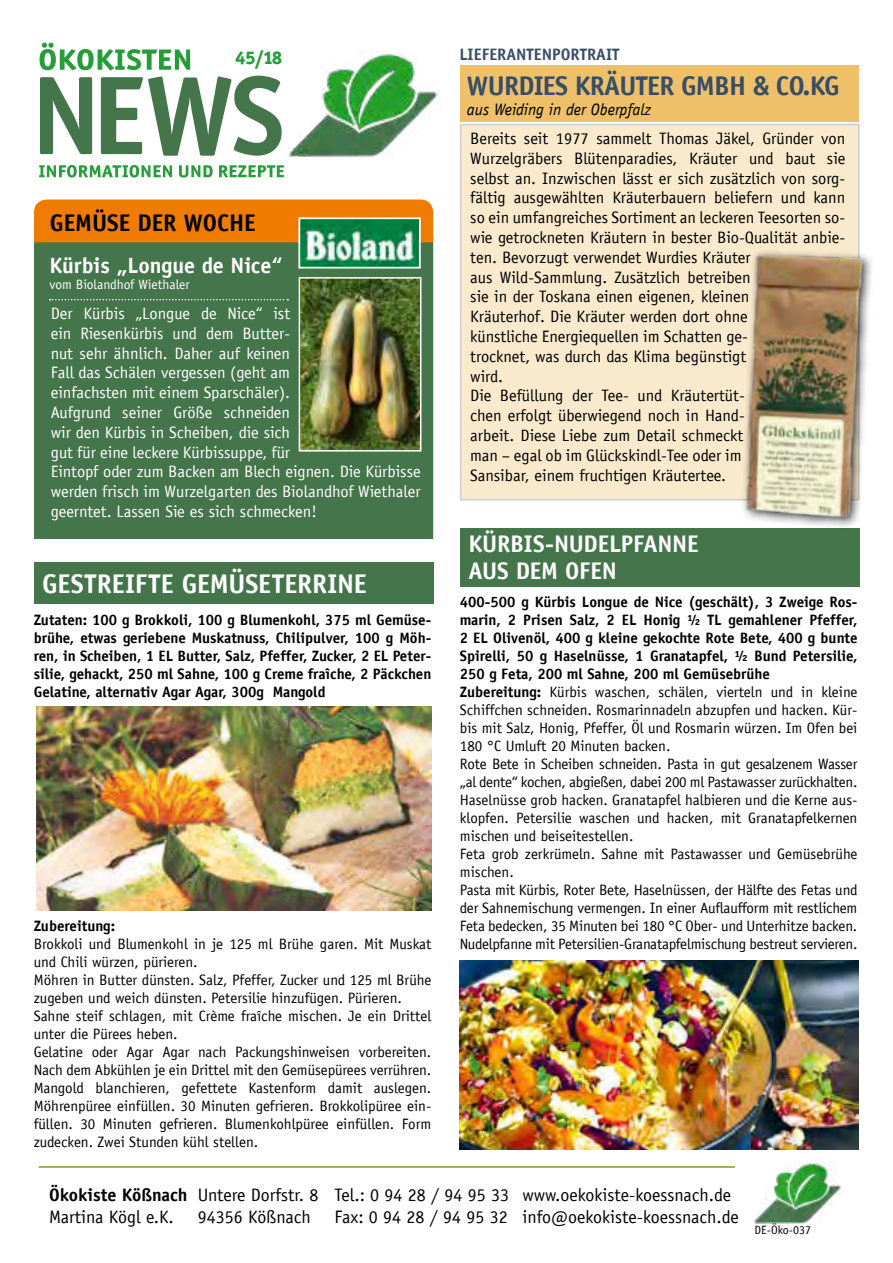
<style>
.page{position:relative;width:893px;height:1263px;background:#fff}
.page>*{position:absolute;margin:0;border:0;box-sizing:border-box;transform-origin:0 0}
.t1{font:700 27px "Officina Sans LT";letter-spacing:-.025em;color:#384d67}
.t2{font:700 27px "Officina Sans LT";letter-spacing:-.005em;color:#fff}
.t3{font:700 24px/27px "Officina Sans LT";letter-spacing:-.01em;color:#fff}
.t4{font:700 24px "Officina Sans LT";color:#000}
.t5{font:700 22.05px "Officina Sans LT";color:#fff}
.t6{font:800 18.3px "Officina San ITC";color:#259d38}
.t7{font:18px/21.6px "Officina Sans LT";color:#000}
.t8{font:700 18px "Officina Sans LT";color:#000}
.t9{font:16.5px/19.8px "Officina Sans LT";color:#000}
.t10{font:16.5px/19.8px "Officina Sans LT";color:#fff}
.t11{font:italic 16.5px "Officina Sans LT";color:#000}
.t12{font:700 16.5px "Officina Sans LT";color:#384d67}
.t13{font:15px/18px "Officina Sans LT";color:#000}
.t14{font:700 15px/18px "Officina Sans LT";color:#000;text-align:justify}
.t15{font:13.5px "Officina Sans LT";color:#fff}
.t16{font:12px "Officina Sans LT";color:#000}
.s1{font-weight:700}
</style>
<div class="page">
<div style="left:34px;top:242px;width:399px;height:297px;background:#45754b"></div>
<img style="left:288px;top:52px;width:152px;height:106px">
<svg style="left:40px;top:76px;width:242px;height:80px"></svg>
<svg style="left:40px;top:43px;width:150px;height:27px"></svg>
<svg style="left:39px;top:165px;width:245px;height:13px"></svg>
<div style="left:34px;top:199px;width:399px;height:43px;background:#ef7b00"></div>
<svg style="left:50px;top:299px;width:238px;height:1px"></svg>
<div style="left:460px;top:528px;width:400px;height:59px;background:#45754b"></div>
<div style="left:34px;top:562px;width:399px;height:42px;background:#45754b"></div>
<div style="left:461px;top:65px;width:398px;height:57px;background:#eec069"></div>
<div style="left:461px;top:124px;width:398px;height:376px;background:#faeacd"></div>
<img style="left:754px;top:1161px;width:89px;height:62px">
<hr style="left:39px;top:1166px;width:696px;height:2px;background:#85962c">
<div style="left:741px;top:249px;width:134px;height:281px;background:#000;opacity:.75"></div>
<img style="left:741px;top:249px;width:126px;height:273px">
<img style="left:302px;top:280px;width:116px;height:169px">
<div style="left:299px;top:277px;width:122px;height:175px;border:2px solid #fff"></div>
<img style="left:36px;top:707px;width:395px;height:203px">
<img style="left:301px;top:220px;width:117px;height:46px">
<div style="left:298px;top:217px;width:123px;height:52px;border:2px solid #fff"></div>
<img style="left:460px;top:960px;width:398px;height:190px">
<p class="t6" style="left:236px;top:46px;width:48px">45/18</p>
<h2 class="t4" style="left:50px;top:208px;width:207px">GEMÜSE DER WOCHE</h2>
<h3 class="t5" style="left:49px;top:251px;width:235px">Kürbis „Longue de Nice“</h3>
<p class="t15" style="left:49px;top:276px;width:142px">vom Biolandhof Wiethaler</p>
<p class="t10" style="left:51px;top:303px;width:371px">Der Kürbis „Longue de Nice“ ist<br>ein Riesenkürbis und dem Butter-<br>nut sehr ähnlich. Daher auf keinen<br>Fall das Schälen vergessen (geht am<br>einfachsten mit einem Sparschäler).<br>Aufgrund seiner Größe schneiden<br>wir den Kürbis in Scheiben, die sich<br>gut für eine leckere Kürbissuppe, für<br>Eintopf oder zum Backen am Blech eignen. Die Kürbisse werden frisch im Wurzelgarten des Biolandhof Wiethaler geerntet. Lassen Sie es sich schmecken!</p>
<h1 class="t2" style="left:42px;top:567px;width:326px">GESTREIFTE GEMÜSETERRINE</h1>
<p class="t14" style="left:34px;top:611px;width:399px">Zutaten: 100 g Brokkoli, 100 g Blumenkohl, 375 ml Gemüse&shy;brühe, etwas geriebene Muskatnuss, Chilipulver, 100 g Möh&shy;ren, in Scheiben, 1 EL Butter, Salz, Pfeffer, Zucker, 2 EL Peter&shy;silie, gehackt, 250 ml Sahne, 100 g Creme fraîche, 2 Päckchen Gelatine, alternativ Agar Agar, 300g Mangold</p>
<p class="t14" style="left:34px;top:917px;width:83px">Zubereitung:</p>
<p class="t13" style="left:34px;top:935px;width:399px">Brokkoli und Blumenkohl in je 125 ml Brühe garen. Mit Muskat und Chili würzen, pürieren.<br>Möhren in Butter dünsten. Salz, Pfeffer, Zucker und 125 ml Brühe zugeben und weich dünsten. Petersilie hinzufügen. Pürieren.<br>Sahne steif schlagen, mit Crème fraîche mischen. Je ein Drittel unter die Pürees heben.<br>Gelatine oder Agar Agar nach Packungshinweisen vorbereiten.<br>Nach dem Abkühlen je ein Drittel mit den Gemüsepürees verrühren.<br>Mangold blanchieren, gefettete Kastenform damit auslegen.<br>Möhrenpüree einfüllen. 30 Minuten gefrieren. Brokkolipüree ein&shy;füllen. 30 Minuten gefrieren. Blumenkohlpüree einfüllen. Form zudecken. Zwei Stunden kühl stellen.</p>
<p class="t12" style="left:459px;top:44px;width:162px">LIEFERANTENPORTRAIT</p>
<h1 class="t1" style="left:467px;top:69px;width:374px">WURDIES KRÄUTER GMBH &amp; CO.KG</h1>
<p class="t11" style="left:467px;top:100px;width:186px">aus Weiding in der Oberpfalz</p>
<p class="t9" style="left:470px;top:129px;width:377px">Bereits seit 1977 sammelt Thomas Jäkel, Gründer von Wurzelgräbers Blütenparadies, Kräuter und baut sie selbst an. Inzwischen lässt er sich zusätzlich von sorg&shy;fältig ausgewählten Kräuterbauern beliefern und kann so ein umfangreiches Sortiment an leckeren Teesorten so&shy;wie getrockneten Kräutern in bester Bio-Qualität anbie&shy;ten. Bevorzugt verwendet Wurdies Kräuter<br>aus Wild-Sammlung. Zusätzlich betreiben<br>sie in der Toskana einen eigenen, kleinen<br>Kräuterhof. Die Kräuter werden dort ohne<br>künstliche Energiequellen im Schatten ge-<br>trocknet, was durch das Klima begünstigt<br>wird.<br>Die Befüllung der Tee- und Kräutertüt-<br>chen erfolgt überwiegend noch in Hand-<br>arbeit. Diese Liebe zum Detail schmeckt<br>man – egal ob im Glückskindl-Tee oder im<br>Sansibar, einem fruchtigen Kräutertee.</p>
<h2 class="t3" style="left:468px;top:530px;width:232px">KÜRBIS-NUDELPFANNE<br>AUS DEM OFEN</h2>
<p class="t13" style="left:460px;top:593px;width:399px"><span class="s1">400-500 g Kürbis Longue de Nice (geschält), 3 Zweige Ros&shy;marin, 2 Prisen Salz, 2 EL Honig ½ TL gemahlener Pfeffer, 2 EL Olivenöl, 400 g kleine gekochte Rote Bete, 400 g bunte Spirelli, 50 g Haselnüsse, 1 Granatapfel, ½ Bund Petersilie, 250 g Feta, 200 ml Sahne, 200 ml Gemüsebrühe<br>Zubereitung:</span> Kürbis waschen, schälen, vierteln und in kleine Schiffchen schneiden. Rosmarinnadeln abzupfen und hacken. Kür&shy;bis mit Salz, Honig, Pfeffer, Öl und Rosmarin würzen. Im Ofen bei 180 °C Umluft 20 Minuten backen.<br>Rote Bete in Scheiben schneiden. Pasta in gut gesalzenem Wasser „al dente“ kochen, abgießen, dabei 200 ml Pastawasser zurückhalten.<br>Haselnüsse grob hacken. Granatapfel halbieren und die Kerne aus&shy;klopfen. Petersilie waschen und hacken, mit Granatapfelkernen mischen und beiseitestellen.<br>Feta grob zerkrümeln. Sahne mit Pastawasser und Gemüsebrühe mischen.<br>Pasta mit Kürbis, Roter Bete, Haselnüssen, der Hälfte des Fetas und der Sahnemischung vermengen. In einer Auflaufform mit restlichem Feta bedecken, 35 Minuten bei 180 °C Ober- und Unterhitze backen.<br>Nudelpfanne mit Petersilien-Granatapfelmischung bestreut servieren.</p>
<p class="t8" style="left:49px;top:1183px;width:140px">Ökokiste Kößnach</p>
<p class="t7" style="left:49px;top:1206px;width:126px">Martina Kögl e.K.</p>
<p class="t7" style="left:198px;top:1184px;width:122px">Untere Dorfstr. 8<br>94356 Kößnach</p>
<p class="t7" style="left:334px;top:1184px;width:176px">Tel.: 0 94 28 / 94 95 33<br>Fax: 0 94 28 / 94 95 32</p>
<p class="t7" style="left:522px;top:1184px;width:218px">www.oekokiste-koessnach.de info@oekokiste-koessnach.de</p>
<p class="t16" style="left:755px;top:1223px;width:58px">DE-Öko-037</p>
</div>
